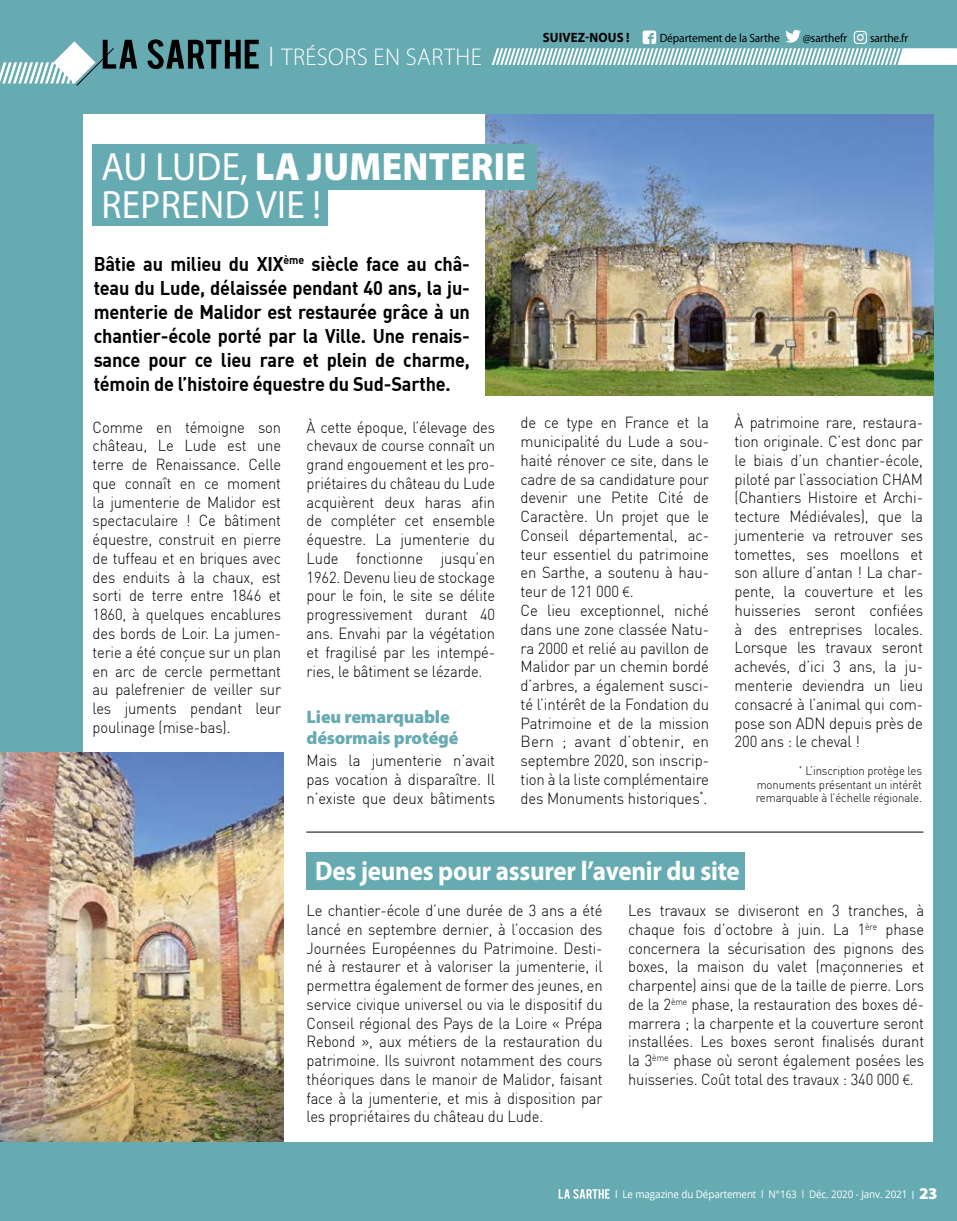
<style>
.page{position:relative;width:957px;height:1221px;background:#fff}
.page>*{position:absolute;margin:0;border:0;box-sizing:border-box;transform-origin:0 0}
.t1{font:39.6px/37.5px "Myriad Pro";letter-spacing:.01em;color:#fff;scale:.94 1}
.t2{font:700 27px "Myriad Pro";letter-spacing:-.01em;color:#fff;scale:.93 1}
.t3{font:300 24.3px "Myriad Pro";letter-spacing:.02em;color:#fff}
.t4{font:700 19.5px/24px "DIN";letter-spacing:-.01em;color:#000;text-align:justify;scale:.93 1}
.t5{font:900 18px/21px "Myriad Pro";letter-spacing:-.01em;color:#67abb2}
.t6{font:300 15.75px/18.8px "DIN";letter-spacing:-.01em;color:#000;text-align:justify;scale:.94 1}
.t7{font:300 15.75px/18.8px "DIN";letter-spacing:-.01em;color:#000;text-align:justify;scale:.95 1}
.t8{font:700 13.5px "Myriad Pro";letter-spacing:.01em;color:#000;scale:.95 1}
.t9{font:300 12px/13.5px "DIN";letter-spacing:-.01em;color:#000;text-align:justify;scale:.95 1}
.t10{font:12px "Myriad Pro";letter-spacing:-.01em;color:#000;scale:.95 1}
.t11{font:10.5px "Open Sans";letter-spacing:-.01em;color:#fff;scale:.94 1}
.s1{font-size:28.35px}
.s2{font-weight:900}
.s3{font-family:"Myriad Pro"}
.s4{font-family:"Myriad Pro";font-weight:900;font-size:16.5px}
</style>
<div class="page">
<div style="left:0;top:0;width:957px;height:1220px;background:#67abb2"></div>
<svg style="left:147px;top:39px;width:112px;height:30px"></svg>
<svg style="left:492px;top:30px;width:465px;height:35px"></svg>
<svg style="left:558px;top:1189px;width:52px;height:9px"></svg>
<svg style="left:0;top:40px;width:137px;height:46px"></svg>
<div style="left:83px;top:114px;width:850px;height:1027px;background:#fff"></div>
<img style="left:486px;top:114px;width:447px;height:281px">
<div style="left:93px;top:145px;width:444px;height:45px;background:#67abb2"></div>
<div style="left:93px;top:171px;width:235px;height:54px;background:#67abb2"></div>
<div style="left:307px;top:852px;width:438px;height:38px;background:#67abb2"></div>
<img style="left:0;top:752px;width:283px;height:389px">
<hr style="left:307px;top:831px;width:616px;height:1px;background:#000">
<h3 class="t3" style="left:268px;top:42px;width:215px"><span class="s1">I</span> TRÉSORS EN SARTHE</h3>
<p class="t8" style="left:543px;top:28px;width:93px">SUIVEZ-NOUS !</p>
<p class="t10" style="left:660px;top:30px;width:128px">Département de la Sarthe</p>
<p class="t10" style="left:802px;top:30px;width:48px">@sarthefr</p>
<p class="t10" style="left:870px;top:30px;width:42px">sarthe.fr</p>
<h1 class="t1" style="left:101px;top:148px;width:453px">AU LUDE, <span class="s2">LA JUMENTERIE<br></span>REPREND VIE !</h1>
<p class="t4" style="left:94px;top:251px;width:406px">Bâtie au milieu du XIX<sup>ème</sup> siècle face au châ&shy;teau du Lude, délaissée pendant 40 ans, la ju&shy;menterie de Malidor est restaurée grâce à un chantier-école porté par la Ville. Une renais&shy;sance pour ce lieu rare et plein de charme, témoin de l’histoire équestre du Sud-Sarthe.</p>
<p class="t6" style="left:93px;top:417px;width:202px">Comme en témoigne son château, Le Lude est une terre de Renaissance. Celle que connaît en ce moment la jumenterie de Malidor est spectaculaire ! Ce bâtiment équestre, construit en pierre de tuffeau et en briques avec des enduits à la chaux, est sorti de terre entre 1846 et 1860, à quelques encablures des bords de Loir. La jumen&shy;terie a été conçue sur un plan en arc de cercle permettant au palefrenier de veiller sur les juments pendant leur poulinage (mise-bas).</p>
<p class="t6" style="left:307px;top:417px;width:202px">À cette époque, l’élevage des chevaux de course connaît un grand engouement et les pro&shy;priétaires du château du Lude acquièrent deux haras afin de compléter cet ensemble équestre. La jumenterie du Lude fonctionne jusqu’en 1962. Devenu lieu de stockage pour le foin, le site se délite progressivement durant 40 ans. Envahi par la végétation et fragilisé par les intempé&shy;ries, le bâtiment se lézarde.</p>
<p class="t5" style="left:307px;top:705px;width:153px">Lieu remarquable désormais protégé</p>
<p class="t7" style="left:307px;top:750px;width:200px">Mais la jumenterie n’avait pas vocation à disparaître. Il n’existe que deux bâtiments</p>
<p class="t7" style="left:520px;top:413px;width:200px;text-align:left">de ce type en France et la municipalité du Lude a sou&shy;haité rénover ce site, dans le cadre de sa candidature pour devenir une Petite Cité de<br>Caractère. Un projet que le<br>Conseil départemental, ac&shy;teur essentiel du patrimoine en Sarthe, a soutenu à hau&shy;teur de 121 000 <span class="s3">€</span>.<br>Ce lieu exceptionnel, niché dans une zone classée Natu&shy;ra 2000 et relié au pavillon de<br>Malidor par un chemin bordé d’arbres, a également susci&shy;té l’intérêt de la Fondation du<br>Patrimoine et de la mission<br>Bern ; avant d’obtenir, en septembre 2020, son inscrip&shy;tion à la liste complémentaire des Monuments historiques<sup>*</sup>.</p>
<p class="t7" style="left:734px;top:413px;width:200px">À patrimoine rare, restaura&shy;tion originale. C’est donc par le biais d’un chantier-école, piloté par l’association CHAM (Chantiers Histoire et Archi&shy;tecture Médiévales), que la jumenterie va retrouver ses tomettes, ses moellons et son allure d’antan ! La char&shy;pente, la couverture et les huisseries seront confiées à des entreprises locales.<br>Lorsque les travaux seront achevés, d’ici 3 ans, la ju&shy;menterie deviendra un lieu consacré à l’animal qui com&shy;pose son ADN depuis près de 200 ans : le cheval !</p>
<p class="t9" style="left:756px;top:764px;width:176px;text-indent:43px"><sup>*</sup> L’inscription protège les monuments présentant un intérêt remarquable à l’échelle régionale.</p>
<h2 class="t2" style="left:315px;top:852px;width:458px">Des jeunes pour assurer l’avenir du site</h2>
<p class="t6" style="left:307px;top:900px;width:316px">Le chantier-école d’une durée de 3 ans a été lancé en septembre dernier, à l’occasion des Journées Européennes du Patrimoine. Desti&shy;né à restaurer et à valoriser la jumenterie, il permettra également de former des jeunes, en service civique universel ou via le dispositif du Conseil régional des Pays de la Loire « Prépa Rebond », aux métiers de la restauration du patrimoine. Ils suivront notamment des cours théoriques dans le manoir de Malidor, faisant face à la jumenterie, et mis à disposition par les propriétaires du château du Lude.</p>
<p class="t6" style="left:628px;top:900px;width:316px">Les travaux se diviseront en 3 tranches, à chaque fois d’octobre à juin. La 1<sup>ère</sup> phase concernera la sécurisation des pignons des boxes, la maison du valet (maçonneries et charpente) ainsi que de la taille de pierre. Lors de la 2<sup>ème</sup> phase, la restauration des boxes dé&shy;marrera ; la charpente et la couverture seront installées. Les boxes seront finalisés durant la 3<sup>ème</sup> phase où seront également posées les huisseries. Coût total des travaux : 340 000 <span class="s3">€</span>.</p>
<p class="t11" style="left:615px;top:1187px;width:344px">l Le magazine du Département l N°163 l Déc. 2020 - Janv. 2021 l <span class="s4">23</span></p>
</div>
